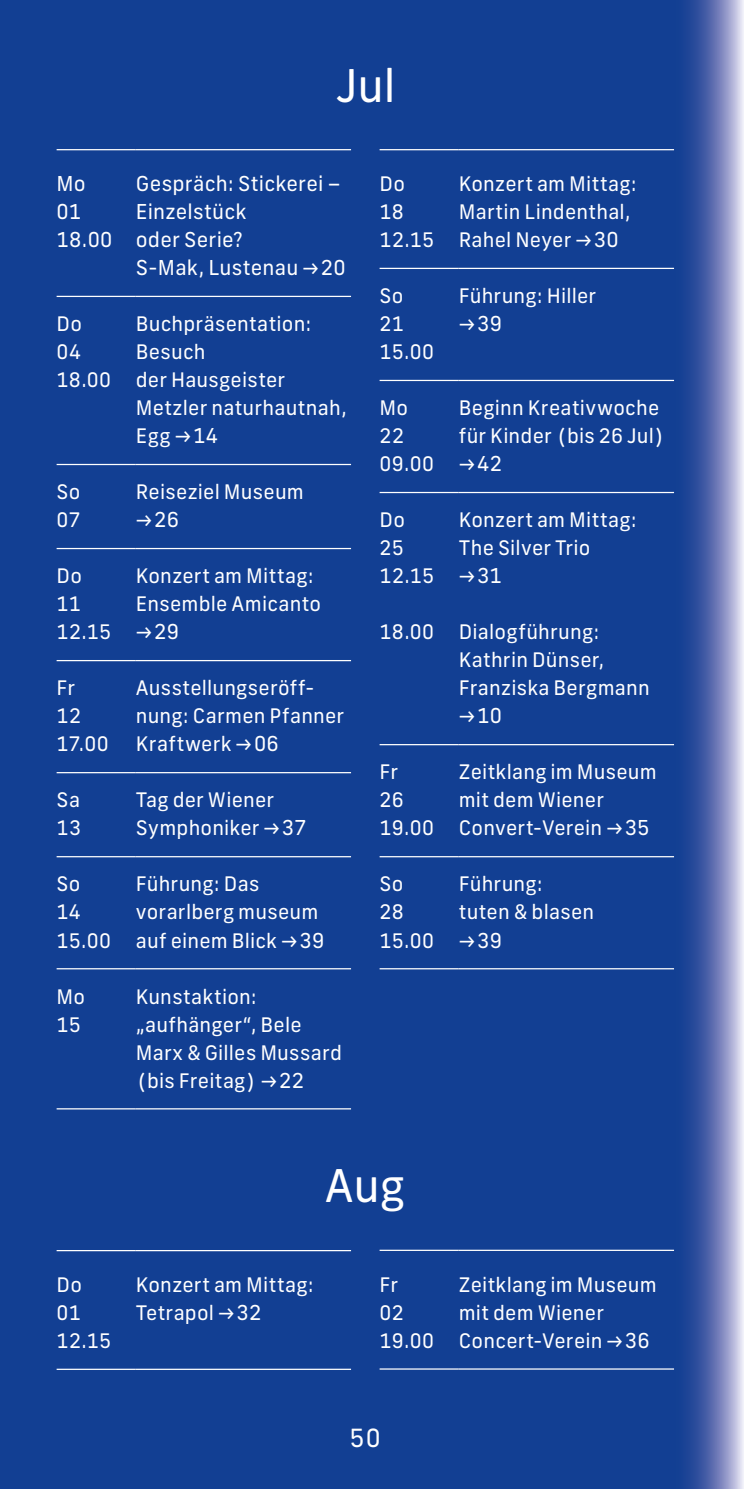
<style>
.page{position:relative;width:745px;height:1489px;background:#fff}
.page>*{position:absolute;margin:0;border:0;box-sizing:border-box;transform-origin:0 0}
.t1{font:45px "New Frank";letter-spacing:-.005em;color:#fff}
.t2{font:25px "New Frank";color:#fff}
.t3{font:20.5px/28px "New Frank";letter-spacing:.01em;color:#fff}
.t4{font:20px/28px "New Frank";letter-spacing:.01em;color:#fff}
.s1{font-size:20.5px}
</style>
<div class="page">
<div style="left:0;top:0;width:673px;height:1488px;background:#123f93"></div>
<svg style="left:672px;top:0;width:71px;height:1488px"></svg>
<hr style="left:743px;top:0;width:1px;height:1488px;background:#f2f2fa">
<hr style="left:57px;top:968px;width:79px;height:1px;background:#fff">
<hr style="left:136px;top:968px;width:215px;height:1px;background:#fff">
<hr style="left:57px;top:149px;width:79px;height:1px;background:#fff">
<hr style="left:136px;top:149px;width:215px;height:1px;background:#fff">
<hr style="left:57px;top:296px;width:79px;height:1px;background:#fff">
<hr style="left:136px;top:296px;width:215px;height:1px;background:#fff">
<hr style="left:57px;top:464px;width:79px;height:1px;background:#fff">
<hr style="left:136px;top:464px;width:215px;height:1px;background:#fff">
<hr style="left:57px;top:548px;width:79px;height:1px;background:#fff">
<hr style="left:136px;top:548px;width:215px;height:1px;background:#fff">
<hr style="left:57px;top:660px;width:79px;height:1px;background:#fff">
<hr style="left:136px;top:660px;width:215px;height:1px;background:#fff">
<hr style="left:57px;top:772px;width:79px;height:1px;background:#fff">
<hr style="left:136px;top:772px;width:215px;height:1px;background:#fff">
<hr style="left:57px;top:856px;width:79px;height:1px;background:#fff">
<hr style="left:136px;top:856px;width:215px;height:1px;background:#fff">
<hr style="left:57px;top:1108px;width:79px;height:1px;background:#fff">
<hr style="left:136px;top:1108px;width:215px;height:1px;background:#fff">
<hr style="left:379px;top:492px;width:79px;height:1px;background:#fff">
<hr style="left:458px;top:492px;width:215px;height:1px;background:#fff">
<hr style="left:379px;top:149px;width:79px;height:1px;background:#fff">
<hr style="left:458px;top:149px;width:215px;height:1px;background:#fff">
<hr style="left:379px;top:268px;width:79px;height:1px;background:#fff">
<hr style="left:458px;top:268px;width:215px;height:1px;background:#fff">
<hr style="left:379px;top:380px;width:79px;height:1px;background:#fff">
<hr style="left:458px;top:380px;width:215px;height:1px;background:#fff">
<hr style="left:379px;top:744px;width:79px;height:1px;background:#fff">
<hr style="left:458px;top:744px;width:215px;height:1px;background:#fff">
<hr style="left:379px;top:856px;width:79px;height:1px;background:#fff">
<hr style="left:458px;top:856px;width:215px;height:1px;background:#fff">
<hr style="left:379px;top:968px;width:79px;height:1px;background:#fff">
<hr style="left:458px;top:968px;width:215px;height:1px;background:#fff">
<hr style="left:57px;top:1249px;width:79px;height:2px;background:#fff">
<hr style="left:136px;top:1249px;width:215px;height:2px;background:#fff">
<hr style="left:57px;top:1368px;width:79px;height:1px;background:#fff">
<hr style="left:136px;top:1368px;width:215px;height:1px;background:#fff">
<hr style="left:379px;top:1249px;width:79px;height:1px;background:#fff">
<hr style="left:458px;top:1249px;width:215px;height:1px;background:#fff">
<hr style="left:379px;top:1368px;width:79px;height:1px;background:#fff">
<hr style="left:458px;top:1368px;width:215px;height:1px;background:#fff">
<h1 class="t1" style="left:336px;top:58px;width:61px">Jul</h1>
<p class="t3" style="left:57px;top:170px;width:57px">Mo<br>01<br>18.00</p>
<p class="t3" style="left:136px;top:170px;width:211px">Gespräch: Stickerei –<br>Einzelstück<br>oder Serie?<br>S-Mak, Lustenau →20</p>
<p class="t4" style="left:57px;top:310px;width:56px">Do<br>04<br>18.00</p>
<p class="t4" style="left:136px;top:310px;width:212px">Buchpräsentation:<br>Besuch<br>der Hausgeister<br>Metzler naturhautnah,<br>Egg <span class="s1">→14</span></p>
<p class="t4" style="left:57px;top:478px;width:26px">So<br>07</p>
<p class="t4" style="left:136px;top:478px;width:169px">Reiseziel Museum</p>
<p class="t3" style="left:136px;top:506px;width:45px">→26</p>
<p class="t4" style="left:57px;top:562px;width:56px">Do<br>11<br>12.15</p>
<p class="t4" style="left:136px;top:562px;width:187px">Konzert am Mittag:<br>Ensemble Amicanto</p>
<p class="t3" style="left:136px;top:618px;width:45px">→29</p>
<p class="t4" style="left:57px;top:674px;width:54px">Fr<br>12<br>17.00</p>
<p class="t4" style="left:136px;top:674px;width:210px">Ausstellungseröff&shy;nung: Carmen Pfanner<br>Kraftwerk <span class="s1">→06</span></p>
<p class="t4" style="left:57px;top:786px;width:26px">Sa<br>13</p>
<p class="t4" style="left:136px;top:786px;width:172px">Tag der Wiener<br>Symphoniker <span class="s1">→37</span></p>
<p class="t4" style="left:57px;top:870px;width:56px">So<br>14<br>15.00</p>
<p class="t4" style="left:136px;top:870px;width:190px">Führung: Das vorarlberg museum auf einem Blick <span class="s1">→39</span></p>
<p class="t4" style="left:57px;top:982px;width:30px">Mo<br>15</p>
<p class="t4" style="left:136px;top:982px;width:208px">Kunstaktion: „aufhänger“, Bele<br>Marx &amp; Gilles Mussard (bis Freitag) <span class="s1">→22</span></p>
<p class="t4" style="left:379px;top:170px;width:56px">Do<br>18<br>12.15</p>
<p class="t4" style="left:458px;top:170px;width:179px">Konzert am Mittag:<br>Martin Lindenthal,<br>Rahel Neyer <span class="s1">→30</span></p>
<p class="t4" style="left:379px;top:282px;width:56px">So<br>21<br>15.00</p>
<p class="t4" style="left:458px;top:282px;width:139px">Führung: Hiller</p>
<p class="t3" style="left:458px;top:310px;width:45px">→39</p>
<p class="t4" style="left:379px;top:394px;width:56px">Mo<br>22<br>09.00</p>
<p class="t4" style="left:458px;top:394px;width:208px">Beginn Kreativwoche für Kinder (bis 26 Jul)</p>
<p class="t3" style="left:458px;top:450px;width:45px">→42</p>
<p class="t4" style="left:379px;top:506px;width:56px">Do<br>25<br>12.15</p>
<p class="t4" style="left:379px;top:618px;width:56px">18.00</p>
<p class="t4" style="left:458px;top:506px;width:179px">Konzert am Mittag:<br>The Silver Trio</p>
<p class="t3" style="left:458px;top:562px;width:45px">→31</p>
<p class="t4" style="left:458px;top:618px;width:192px">Dialogführung:<br>Kathrin Dünser,<br>Franziska Bergmann</p>
<p class="t3" style="left:458px;top:702px;width:45px">→10</p>
<p class="t4" style="left:379px;top:758px;width:56px">Fr<br>26<br>19.00</p>
<p class="t4" style="left:458px;top:758px;width:199px">Zeitklang im Museum mit dem Wiener<br>Convert-Verein <span class="s1">→35</span></p>
<p class="t4" style="left:379px;top:870px;width:56px">So<br>28<br>15.00</p>
<p class="t4" style="left:458px;top:870px;width:137px">Führung: tuten &amp; blasen</p>
<p class="t3" style="left:458px;top:926px;width:45px">→39</p>
<h1 class="t1" style="left:324px;top:1158px;width:82px">Aug</h1>
<p class="t4" style="left:57px;top:1270px;width:56px">Do<br>01<br>12.15</p>
<p class="t4" style="left:136px;top:1270px;width:179px">Konzert am Mittag:<br>Tetrapol <span class="s1">→32</span></p>
<p class="t4" style="left:379px;top:1270px;width:56px">Fr<br>02<br>19.00</p>
<p class="t4" style="left:458px;top:1270px;width:199px">Zeitklang im Museum mit dem Wiener<br>Concert-Verein <span class="s1">→36</span></p>
<p class="t2" style="left:349px;top:1421px;width:33px">50</p>
</div>
